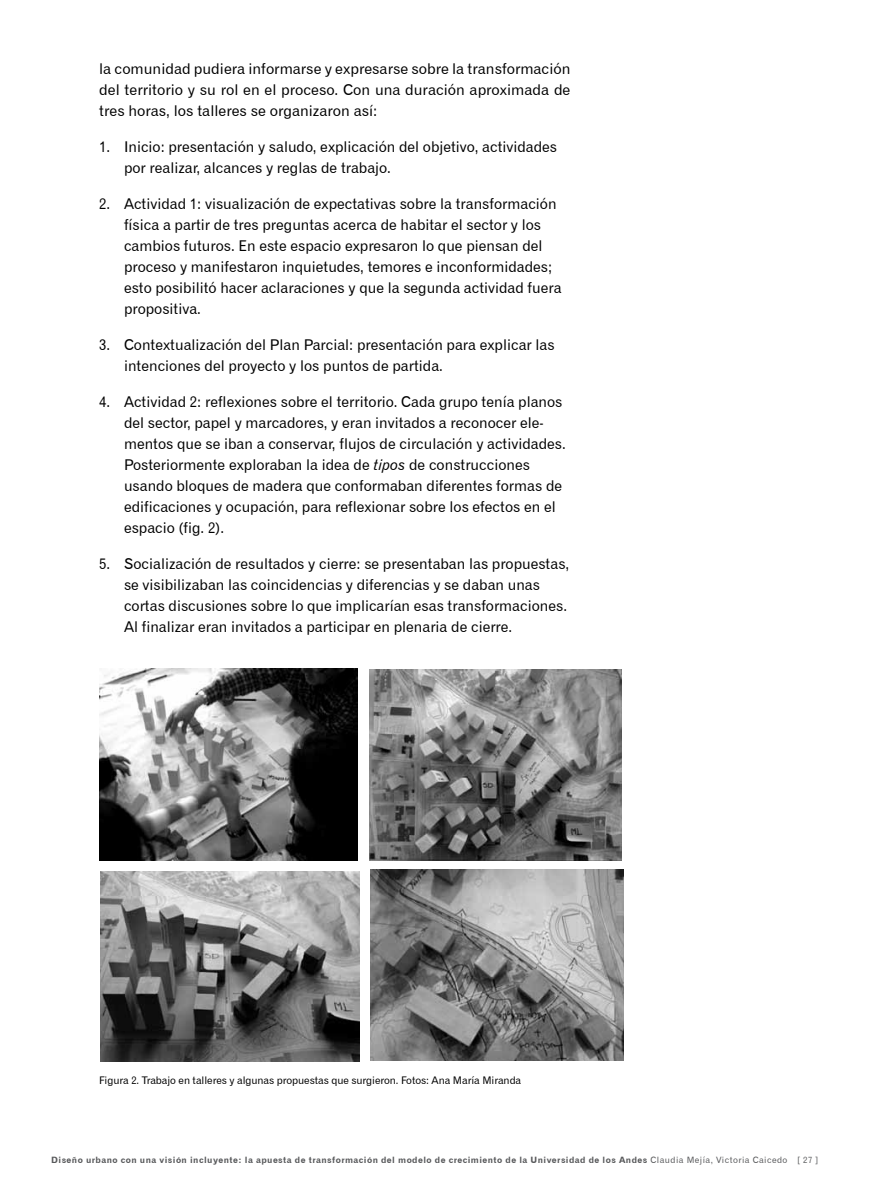
<style>
.page{position:relative;width:893px;height:1191px;background:#fff}
.page>*{position:absolute;margin:0;border:0;box-sizing:border-box;transform-origin:0 0}
.t1{font:14.88px/21px "Gothic 720 BT Roman B";color:#000}
.t2{font:10.5px "Gothic 720 BT Roman B";letter-spacing:-.005em;color:#000}
.t3{font:8.75px "Gothic 720 BT Bold B";letter-spacing:.05em;color:#58595b}
.s1{font-family:"Gothic 720 BT Italic B"}
.s2{font-family:"Gothic 720 BT Roman B"}
</style>
<div class="page">
<img style="left:370px;top:869px;width:253px;height:191px">
<img style="left:100px;top:871px;width:259px;height:190px">
<img style="left:369px;top:669px;width:252px;height:191px">
<img style="left:99px;top:668px;width:259px;height:192px">
<p class="t1" style="left:99px;top:58px;width:473px;text-align:justify">la comunidad pudiera informarse y expresarse sobre la transformación del territorio y su rol en el proceso. Con una duración aproximada de tres horas, los talleres se organizaron así:</p>
<p class="t1" style="left:124px;top:136px;width:435px;text-indent:-25px">1. Inicio: presentación y saludo, explicación del objetivo, actividades por realizar, alcances y reglas de trabajo.</p>
<p class="t1" style="left:124px;top:193px;width:439px;text-indent:-25px">2. Actividad 1: visualización de expectativas sobre la transformación física a partir de tres preguntas acerca de habitar el sector y los cambios futuros. En este espacio expresaron lo que piensan del proceso y manifestaron inquietudes, temores e inconformidades; esto posibilitó hacer aclaraciones y que la segunda actividad fuera propositiva.</p>
<p class="t1" style="left:124px;top:334px;width:432px;text-indent:-25px">3. Contextualización del Plan Parcial: presentación para explicar las intenciones del proyecto y los puntos de partida.</p>
<p class="t1" style="left:124px;top:391px;width:443px;text-indent:-25px">4. Actividad 2: reflexiones sobre el territorio. Cada grupo tenía planos del sector, papel y marcadores, y eran invitados a reconocer ele&shy;mentos que se iban a conservar, flujos de circulación y actividades.<br>Posteriormente exploraban la idea de <span class="s1">tipos</span> de construcciones usando bloques de madera que conformaban diferentes formas de edificaciones y ocupación, para reflexionar sobre los efectos en el espacio (fig. 2).</p>
<p class="t1" style="left:124px;top:553px;width:447px;text-indent:-25px">5. Socialización de resultados y cierre: se presentaban las propuestas, se visibilizaban las coincidencias y diferencias y se daban unas cortas discusiones sobre lo que implicarían esas transformaciones.<br>Al finalizar eran invitados a participar en plenaria de cierre.</p>
<p class="t2" style="left:99px;top:1073px;width:423px">Figura 2. Trabajo en talleres y algunas propuestas que surgieron. Fotos: Ana María Miranda</p>
<p class="t3" style="left:51px;top:1154px;width:769px">Diseño urbano con una visión incluyente: la apuesta de transformación del modelo de crecimiento de la Universidad de los Andes <span class="s2">Claudia Mejía, Victoria Caicedo [ 27 ]</span></p>
</div>
